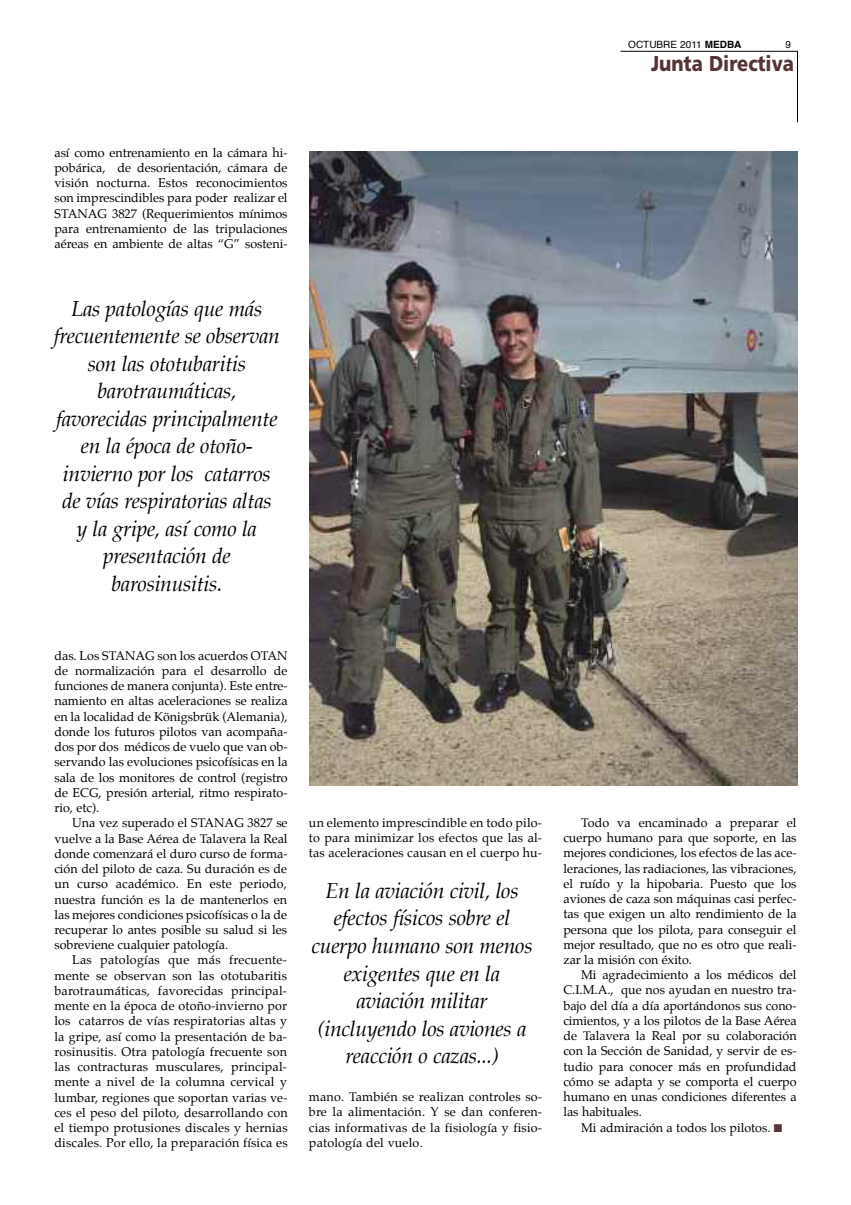
<style>
.page{position:relative;width:851px;height:1205px;background:#fff}
.page>*{position:absolute;margin:0;border:0;box-sizing:border-box;transform-origin:0 0}
.t1{font:900 21.5px "Frutiger";color:#553436;scale:.85 1}
.t2{font:italic 21.25px/27.5px "Palatino";letter-spacing:-.015em;color:#000;text-align:center}
.t3{font:12.5px/15.2px "Palatino";color:#000;text-align:justify}
.t4{font:10px "Helvetica";color:#000}
.s1{font-weight:700}
.s2{color:#553436}
</style>
<div class="page">
<hr style="left:797px;top:51px;width:1px;height:71px;background:#000">
<hr style="left:620px;top:51px;width:177px;height:1px;background:#000">
<img style="left:310px;top:152px;width:487px;height:633px">
<p class="t4" style="left:628px;top:41px;width:115px">OCTUBRE 2011 <span class="s1">MEDBA</span></p>
<p class="t4" style="left:785px;top:41px;width:7px">9</p>
<h1 class="t1" style="left:651px;top:55px;width:170px">Junta Directiva</h1>
<p class="t3" style="left:54px;top:146px;width:235px">así como entrenamiento en la cámara hi&shy;pobárica, de desorientación, cámara de visión nocturna. Estos reconocimientos son imprescindibles para poder realizar el STANAG 3827 (Requerimientos mínimos para entrenamiento de las tripulaciones aéreas en ambiente de altas “G” sosteni-</p>
<p class="t2" style="left:54px;top:296px;width:228px">Las patologías que más frecuentemente se observan son las ototubaritis barotraumáticas, favorecidas principalmente en la época de otoño&shy;invierno por los catarros de vías respiratorias altas<br>y la gripe, así como la presentación de barosinusitis.</p>
<p class="t3" style="left:54px;top:648px;width:235px">das. Los STANAG son los acuerdos OTAN de normalización para el desarrollo de funciones de manera conjunta). Este entre&shy;namiento en altas aceleraciones se realiza en la localidad de Königsbrük (Alemania), donde los futuros pilotos van acompaña&shy;dos por dos médicos de vuelo que van ob&shy;servando las evoluciones psicofísicas en la sala de los monitores de control (registro de ECG, presión arterial, ritmo respirato&shy;rio, etc).</p>
<p class="t3" style="left:54px;top:816px;width:235px;text-indent:18px">Una vez superado el STANAG 3827 se vuelve a la Base Aérea de Talavera la Real donde comenzará el duro curso de forma&shy;ción del piloto de caza. Su duración es de un curso académico. En este periodo, nuestra función es la de mantenerlos en las mejores condiciones psicofísicas o la de recuperar lo antes posible su salud si les sobreviene cualquier patología.</p>
<p class="t3" style="left:54px;top:953px;width:235px;text-indent:18px">Las patologías que más frecuente&shy;mente se observan son las ototubaritis barotraumáticas, favorecidas principal&shy;mente en la época de otoño-invierno por los catarros de vías respiratorias altas y la gripe, así como la presentación de ba&shy;rosinusitis. Otra patología frecuente son las contracturas musculares, principal&shy;mente a nivel de la columna cervical y lumbar, regiones que soportan varias ve&shy;ces el peso del piloto, desarrollando con el tiempo protusiones discales y hernias discales. Por ello, la preparación física es</p>
<p class="t3" style="left:309px;top:816px;width:235px">un elemento imprescindible en todo pilo&shy;to para minimizar los efectos que las al&shy;tas aceleraciones causan en el cuerpo hu-</p>
<h2 class="t2" style="left:311px;top:878px;width:223px">En la aviación civil, los efectos físicos sobre el cuerpo humano son menos exigentes que en la aviación militar (incluyendo los aviones a reacción o cazas...)</h2>
<p class="t3" style="left:309px;top:1090px;width:235px">mano. También se realizan controles so&shy;bre la alimentación. Y se dan conferen&shy;cias informativas de la fisiología y fisio&shy;patología del vuelo.</p>
<p class="t3" style="left:563px;top:816px;width:235px;text-indent:18px">Todo va encaminado a preparar el cuerpo humano para que soporte, en las mejores condiciones, los efectos de las ace&shy;leraciones, las radiaciones, las vibraciones, el ruído y la hipobaria. Puesto que los aviones de caza son máquinas casi perfec&shy;tas que exigen un alto rendimiento de la persona que los pilota, para conseguir el mejor resultado, que no es otro que reali&shy;zar la misión con éxito.</p>
<p class="t3" style="left:563px;top:968px;width:235px;text-indent:18px">Mi agradecimiento a los médicos del C.I.M.A., que nos ayudan en nuestro tra&shy;bajo del día a día aportándonos sus cono&shy;cimientos, y a los pilotos de la Base Aérea de Talavera la Real por su colaboración con la Sección de Sanidad, y servir de es&shy;tudio para conocer más en profundidad cómo se adapta y se comporta el cuerpo humano en unas condiciones diferentes a las habituales.</p>
<p class="t3" style="left:581px;top:1120px;width:203px">Mi admiración a todos los pilotos. <span class="s2">■</span></p>
</div>
